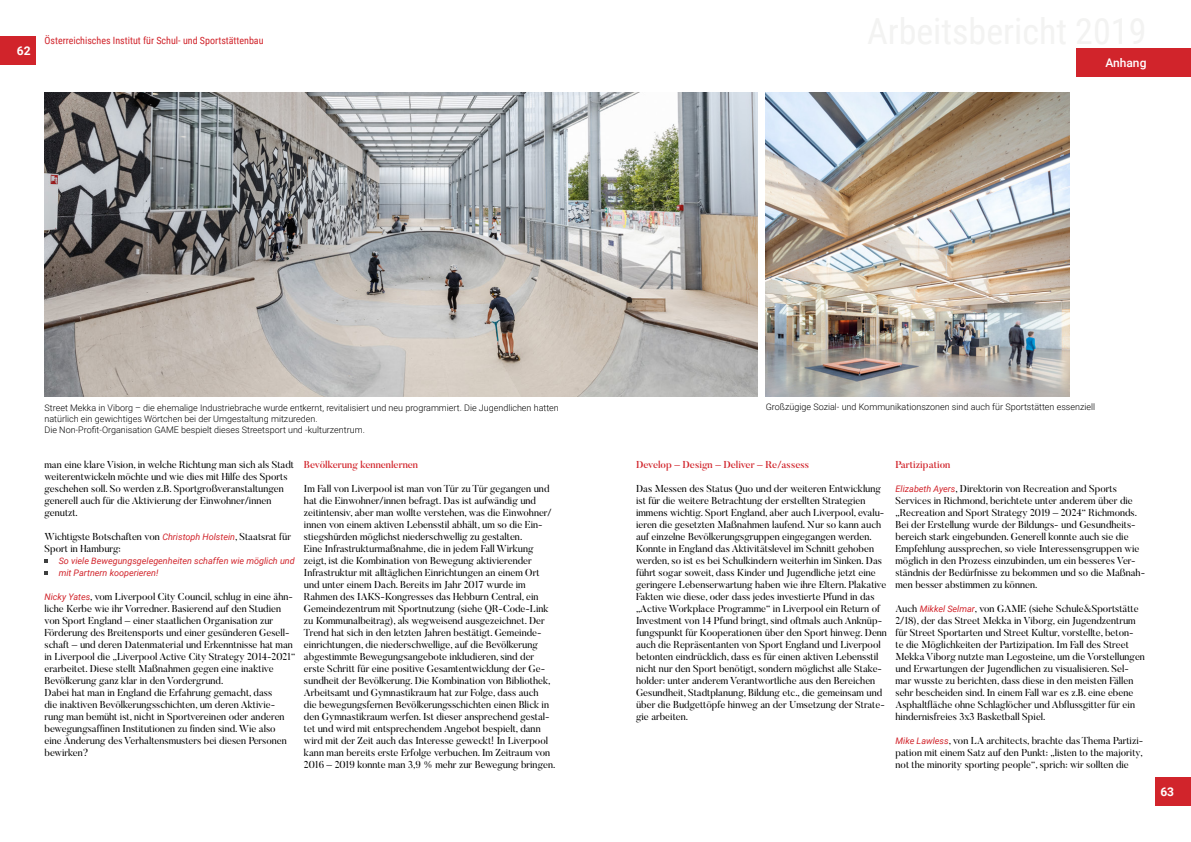
<style>
.page{position:relative;width:1191px;height:842px;background:#fff}
.page>*{position:absolute;margin:0;border:0;box-sizing:border-box;transform-origin:0 0}
.t1{font:500 12px "Roboto";color:#fff}
.t2{font:700 12px "Roboto";color:#fff}
.t3{font:10px/12px "Butler";color:#000}
.t4{font:500 10px "Butler";color:#d1242b}
.t5{font:10px "Roboto Condensed";color:#d1242b}
.t6{font:300 9px/10.8px "Roboto";color:#000}
.t7{font:italic 9px/12px "Roboto";color:#d1242b}
.s1{font-family:"Roboto";font-style:italic;font-size:9px;color:#d1242b}
</style>
<div class="page">
<div style="left:0;top:36px;width:36px;height:28px;background:#d1242b"></div>
<div style="left:1155px;top:778px;width:36px;height:28px;background:#d1242b"></div>
<div style="left:1076px;top:48px;width:115px;height:28px;background:#d1242b"></div>
<img style="left:45px;top:93px;width:712px;height:303px">
<img style="left:765px;top:93px;width:304px;height:303px">
<p class="t2" style="left:17px;top:42px;width:15px">62</p>
<p class="t5" style="left:45px;top:33px;width:221px">Österreichisches Institut für Schul- und Sportstättenbau</p>
<p class="t1" style="left:1105px;top:54px;width:43px">Anhang</p>
<p class="t6" style="left:45px;top:402px;width:516px">Street Mekka in Viborg – die ehemalige Industriebrache wurde entkernt, revitalisiert und neu programmiert. Die Jugendlichen hatten natürlich ein gewichtiges Wörtchen bei der Umgestaltung mitzureden.<br>Die Non-Profit-Organisation GAME bespielt dieses Streetsport und -kulturzentrum.</p>
<p class="t3" style="left:45px;top:458px;width:251px">man eine klare Vision, in welche Richtung man sich als Stadt weiterentwickeln möchte und wie dies mit Hilfe des Sports geschehen soll. So werden z.B. Sportgroßveranstaltungen generell auch für die Aktivierung der Einwohner/innen genutzt.</p>
<p class="t3" style="left:45px;top:530px;width:248px">Wichtigste Botschaften von <span class="s1">Christoph Holstein</span>, Staatsrat für<br>Sport in Hamburg:</p>
<p class="t7" style="left:59px;top:554px;width:237px">So viele Bewegungsgelegenheiten schaffen wie möglich und mit Partnern kooperieren!</p>
<p class="t3" style="left:45px;top:590px;width:252px"><span class="s1">Nicky Yates</span>, vom Liverpool City Council, schlug in eine ähn&shy;liche Kerbe wie ihr Vorredner. Basierend auf den Studien von Sport England – einer staatlichen Organisation zur Förderung des Breitensports und einer gesünderen Gesell&shy;schaft – und deren Datenmaterial und Erkenntnisse hat man in Liverpool die „Liverpool Active City Strategy 2014-2021“ erarbeitet. Diese stellt Maßnahmen gegen eine inaktive Bevölkerung ganz klar in den Vordergrund.<br>Dabei hat man in England die Erfahrung gemacht, dass<br>die inaktiven Bevölkerungsschichten, um deren Aktivie&shy;rung man bemüht ist, nicht in Sportvereinen oder anderen bewegungsaffinen Institutionen zu finden sind. Wie also eine Änderung des Verhaltensmusters bei diesen Personen bewirken?</p>
<p class="t4" style="left:304px;top:458px;width:116px">Bevölkerung kennenlernen</p>
<p class="t3" style="left:304px;top:482px;width:253px">Im Fall von Liverpool ist man von Tür zu Tür gegangen und hat die Einwohner/innen befragt. Das ist aufwändig und zeitintensiv, aber man wollte verstehen, was die Einwohner/ innen von einem aktiven Lebensstil abhält, um so die Ein&shy;stiegshürden möglichst niederschwellig zu gestalten.<br>Eine Infrastrukturmaßnahme, die in jedem Fall Wirkung zeigt, ist die Kombination von Bewegung aktivierender Infrastruktur mit alltäglichen Einrichtungen an einem Ort und unter einem Dach. Bereits im Jahr 2017 wurde im Rahmen des IAKS-Kongresses das Hebburn Central, ein Gemeindezentrum mit Sportnutzung (siehe QR-Code-Link zu Kommunalbeitrag), als wegweisend ausgezeichnet. Der Trend hat sich in den letzten Jahren bestätigt. Gemeinde&shy;einrichtungen, die niederschwellige, auf die Bevölkerung abgestimmte Bewegungsangebote inkludieren, sind der erste Schritt für eine positive Gesamtentwicklung der Ge&shy;sundheit der Bevölkerung. Die Kombination von Bibliothek, Arbeitsamt und Gymnastikraum hat zur Folge, dass auch<br>die bewegungsfernen Bevölkerungsschichten einen Blick in den Gymnastikraum werfen. Ist dieser ansprechend gestal&shy;tet und wird mit entsprechendem Angebot bespielt, dann wird mit der Zeit auch das Interesse geweckt! In Liverpool kann man bereits erste Erfolge verbuchen. Im Zeitraum von 2016 – 2019 konnte man 3,9 % mehr zur Bewegung bringen.</p>
<p class="t6" style="left:765px;top:401px;width:331px">Großzügige Sozial- und Kommunikationszonen sind auch für Sportstätten essenziell</p>
<p class="t4" style="left:636px;top:458px;width:175px">Develop – Design – Deliver – Re/assess</p>
<p class="t3" style="left:636px;top:482px;width:252px">Das Messen des Status Quo und der weiteren Entwicklung ist für die weitere Betrachtung der erstellten Strategien immens wichtig. Sport England, aber auch Liverpool, evalu&shy;ieren die gesetzten Maßnahmen laufend. Nur so kann auch auf einzelne Bevölkerungsgruppen eingegangen werden.<br>Konnte in England das Aktivitätslevel im Schnitt gehoben werden, so ist es bei Schulkindern weiterhin im Sinken. Das führt sogar soweit, dass Kinder und Jugendliche jetzt eine geringere Lebenserwartung haben wie ihre Eltern. Plakative Fakten wie diese, oder dass jedes investierte Pfund in das „Active Workplace Programme“ in Liverpool ein Return of Investment von 14 Pfund bringt, sind oftmals auch Anknüp&shy;fungspunkt für Kooperationen über den Sport hinweg. Denn auch die Repräsentanten von Sport England und Liverpool betonten eindrücklich, dass es für einen aktiven Lebensstil nicht nur den Sport benötigt, sondern möglichst alle Stake&shy;holder: unter anderem Verantwortliche aus den Bereichen Gesundheit, Stadtplanung, Bildung etc., die gemeinsam und über die Budgettöpfe hinweg an der Umsetzung der Strate&shy;gie arbeiten.</p>
<p class="t4" style="left:895px;top:458px;width:56px">Partizipation</p>
<p class="t3" style="left:895px;top:482px;width:251px"><span class="s1">Elizabeth Ayers</span>, Direktorin von Recreation and Sports Services in Richmond, berichtete unter anderem über die „Recreation and Sport Strategy 2019 – 2024“ Richmonds.<br>Bei der Erstellung wurde der Bildungs- und Gesundheits&shy;bereich stark eingebunden. Generell konnte auch sie die Empfehlung aussprechen, so viele Interessensgruppen wie möglich in den Prozess einzubinden, um ein besseres Ver&shy;ständnis der Bedürfnisse zu bekommen und so die Maßnah&shy;men besser abstimmen zu können.</p>
<p class="t3" style="left:895px;top:602px;width:251px">Auch <span class="s1">Mikkel Selmar</span>, von GAME (siehe Schule&amp;Sportstätte 2/18), der das Street Mekka in Viborg, ein Jugendzentrum für Street Sportarten und Street Kultur, vorstellte, beton-<br>te die Möglichkeiten der Partizipation. Im Fall des Street Mekka Viborg nutzte man Legosteine, um die Vorstellungen und Erwartungen der Jugendlichen zu visualisieren. Sel&shy;mar wusste zu berichten, dass diese in den meisten Fällen sehr bescheiden sind. In einem Fall war es z.B. eine ebene Asphaltfläche ohne Schlaglöcher und Abflussgitter für ein hindernisfreies 3x3 Basketball Spiel.</p>
<p class="t3" style="left:895px;top:734px;width:249px;text-align:justify"><span class="s1">Mike Lawless</span>, von LA architects, brachte das Thema Partizi&shy;pation mit einem Satz auf den Punkt: „listen to the majority, not the minority sporting people“, sprich: wir sollten die</p>
<p class="t2" style="left:1160px;top:784px;width:15px">63</p>
</div>
